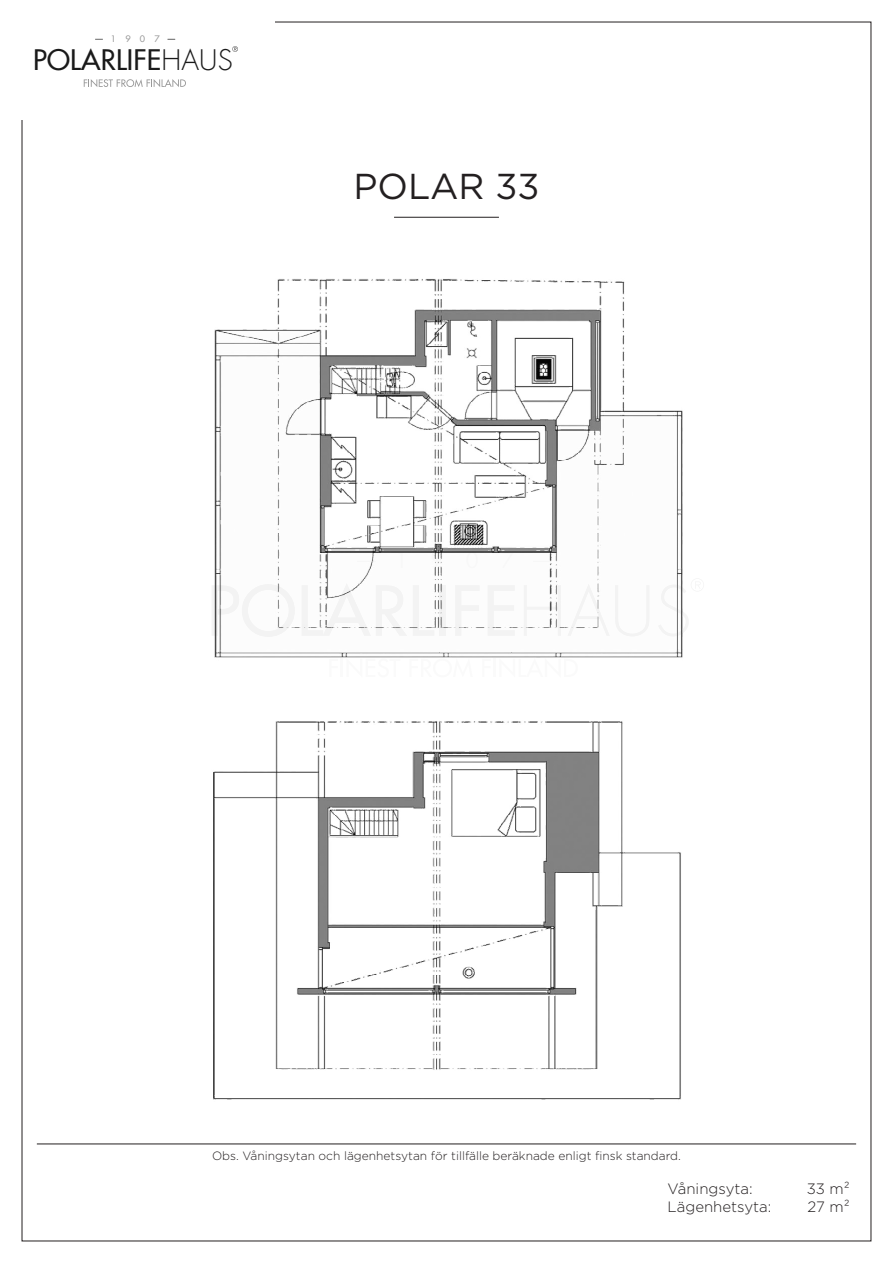
<style>
.page{position:relative;width:893px;height:1263px;background:#fff}
.page>*{position:absolute;margin:0;border:0;box-sizing:border-box;transform-origin:0 0}
.t1{font:36px "Gotham";color:#231f20}
.t2{font:500 27.6px "Futura Com";letter-spacing:.005em;color:#1a1a1a}
.t3{font:300 15px "Gotham";color:#231f20}
.t4{font:300 12px "Gotham";color:#231f20}
.t5{font:500 8.7px "Futura Com";color:#999;scale:1.04 1}
.s1{font-weight:300}
</style>
<div class="page">
<svg style="left:232px;top:46px;width:6px;height:6px"></svg>
<svg style="left:84px;top:79px;width:102px;height:8px"></svg>
<hr style="left:37px;top:1143px;width:819px;height:1px;background:#231f20">
<img style="left:214px;top:216px;width:469px;height:433px">
<img style="left:213px;top:649px;width:470px;height:451px">
<p class="t5" style="left:111px;top:32px;width:48px">1 9 0 7</p>
<h2 class="t2" style="left:33px;top:39px;width:201px">POLARLIFE<span class="s1">HAUS</span></h2>
<p class="t1" style="left:353px;top:163px;width:188px">POLAR 33</p>
<p class="t4" style="left:212px;top:1148px;width:470px">Obs. Våningsytan och lägenhetsytan för tillfälle beräknade enligt finsk standard.</p>
<p class="t3" style="left:668px;top:1179px;width:87px">Våningsyta:</p>
<p class="t3" style="left:807px;top:1179px;width:45px">33 m²</p>
<p class="t3" style="left:668px;top:1197px;width:105px">Lägenhetsyta:</p>
<p class="t3" style="left:808px;top:1197px;width:44px">27 m²</p>
</div>
